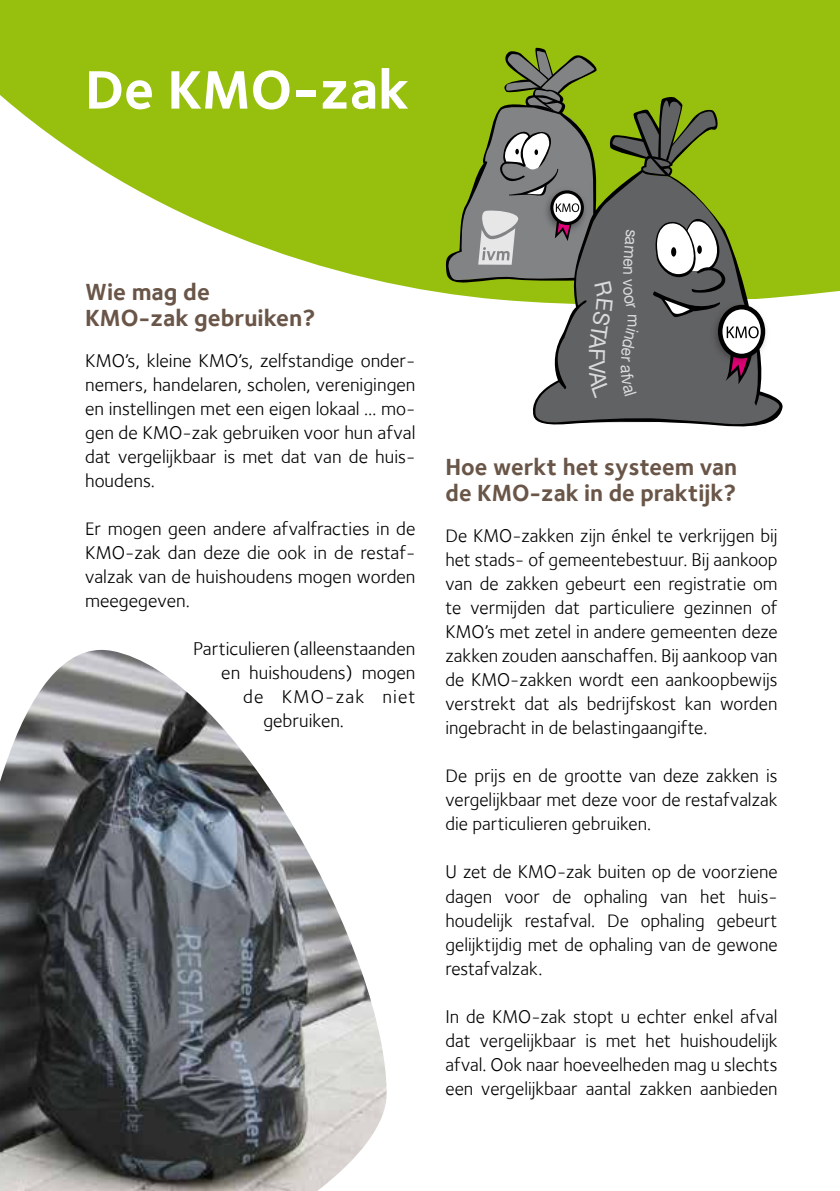
<style>
.page{position:relative;width:840px;height:1191px;background:#fff}
.page>*{position:absolute;margin:0;border:0;box-sizing:border-box;transform-origin:0 0}
.t1{font:700 56px "Foundry Sterling";color:#fff}
.t2{font:700 24px/26px "Foundry Sterling";color:#6a5648}
.t3{font:19px/24px "Foundry Sterling";color:#000;text-align:justify}
.t4{font:19px "Foundry Sterling";letter-spacing:.06em;color:#000}
</style>
<div class="page">
<svg style="left:0;top:0;width:839px;height:297px;fill:#97bf0d"></svg>
<svg style="left:445px;top:88px;width:337px;height:338px"></svg>
<img style="left:0;top:650px;width:386px;height:541px">
<svg style="left:446px;top:48px;width:312px;height:350px;background:#8b985f"></svg>
<h1 class="t1" style="left:85px;top:56px;width:325px">De KMO-zak</h1>
<p class="t2" style="left:85px;top:278px;width:231px">Wie mag de<br>KMO-zak gebruiken?</p>
<p class="t3" style="left:85px;top:348px;width:332px">KMO’s, kleine KMO’s, zelfstandige onder&shy;nemers, handelaren, scholen, verenigingen en instellingen met een eigen lokaal … mo&shy;gen de KMO-zak gebruiken voor hun afval dat vergelijkbaar is met dat van de huis&shy;houdens.</p>
<p class="t3" style="left:85px;top:516px;width:332px">Er mogen geen andere afvalfracties in de KMO-zak dan deze die ook in de restaf&shy;valzak van de huishoudens mogen worden meegegeven.</p>
<p class="t3" style="left:193px;top:636px;width:223px">Particulieren (alleenstaanden</p>
<p class="t3" style="left:221px;top:660px;width:196px">en huishoudens) mogen</p>
<p class="t4" style="left:243px;top:685px;width:174px">de KMO-zak niet</p>
<p class="t3" style="left:263px;top:708px;width:82px">gebruiken.</p>
<p class="t2" style="left:445px;top:454px;width:293px">Hoe werkt het systeem van de KMO-zak in de praktijk?</p>
<p class="t3" style="left:445px;top:524px;width:333px">De KMO-zakken zijn énkel te verkrijgen bij het stads- of gemeentebestuur. Bij aankoop van de zakken gebeurt een registratie om te vermijden dat particuliere gezinnen of KMO’s met zetel in andere gemeenten deze zakken zouden aanschaffen. Bij aankoop van de KMO-zakken wordt een aankoopbewijs verstrekt dat als bedrijfskost kan worden ingebracht in de belastingaangifte.</p>
<p class="t3" style="left:445px;top:764px;width:333px">De prijs en de grootte van deze zakken is vergelijkbaar met deze voor de restafvalzak die particulieren gebruiken.</p>
<p class="t3" style="left:445px;top:860px;width:333px">U zet de KMO-zak buiten op de voorziene dagen voor de ophaling van het huis&shy;houdelijk restafval. De ophaling gebeurt gelijktijdig met de ophaling van de gewone restafvalzak.</p>
<p class="t3" style="left:445px;top:1004px;width:333px">In de KMO-zak stopt u echter enkel afval dat vergelijkbaar is met het huishoudelijk afval. Ook naar hoeveelheden mag u slechts een vergelijkbaar aantal zakken aanbieden</p>
</div>
